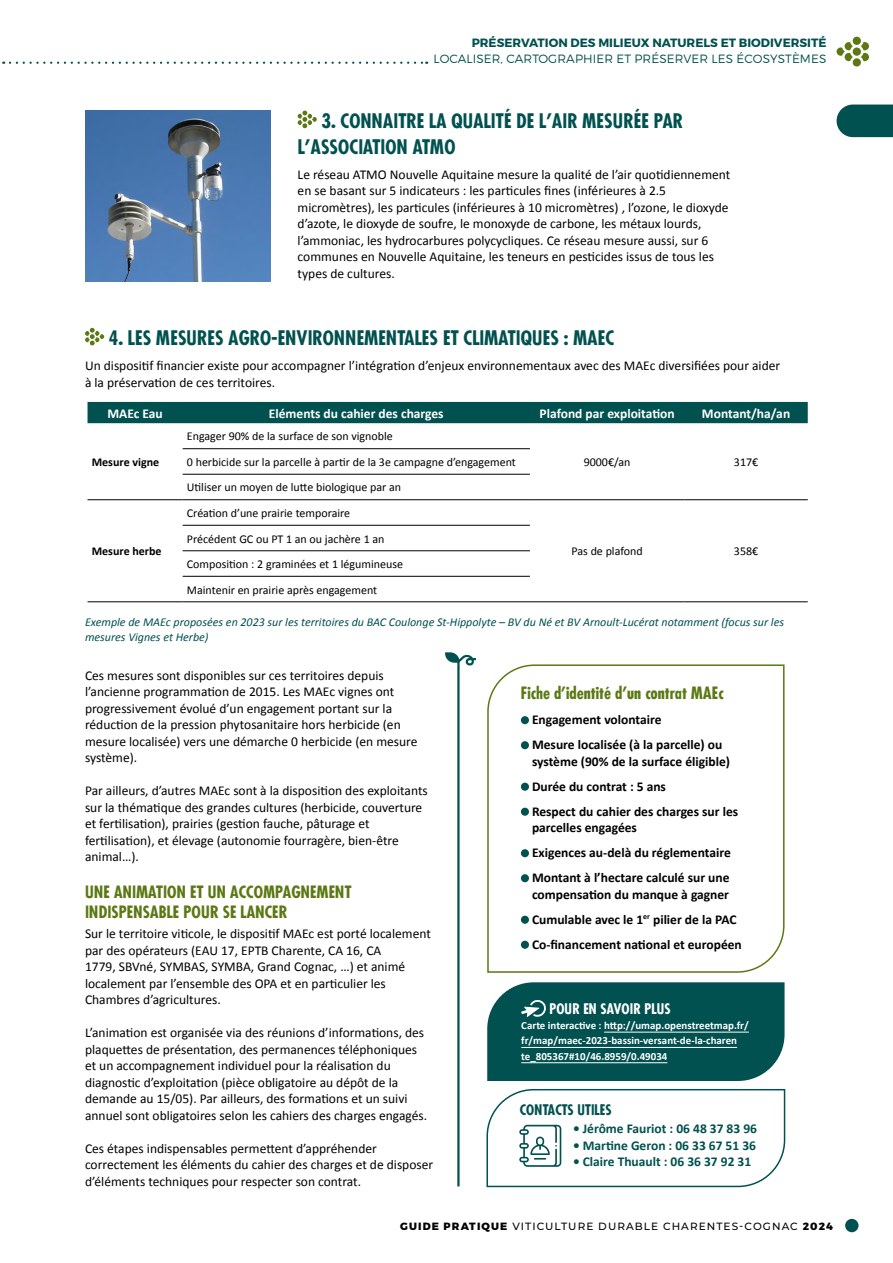
<style>
.page{position:relative;width:893px;height:1263px;background:#fff}
.page>*{position:absolute;margin:0;border:0;box-sizing:border-box;transform-origin:0 0}
.t1{font:700 condensed 19.5px/25.5px "Futura";color:#00514f}
.t2{font:700 condensed 16.5px/19.8px "Futura";color:#5b7813}
.t3{font:700 condensed 14.25px "Futura";color:#fff}
.t4{font:700 condensed 14.25px "Futura";color:#00514f}
.t5{font:13.5px/16.5px "Calibri";color:#000}
.t6{font:700 13.5px/25px "Calibri";color:#000}
.t7{font:700 13.5px "Calibri";color:#00514f}
.t8{font:700 13.5px "Calibri";color:#fff}
.t9{font:12px/25.5px "Calibri";color:#000}
.t10{font:italic 12px/14.4px "Calibri";color:#00514f}
.t11{font:300 12px "Montserrat";letter-spacing:.01em;color:#00514f}
.t12{font:700 12px "Montserrat";color:#00514f}
.t13{font:700 12px "Calibri";color:#000}
.t14{font:700 10.95px/15.3px "Calibri";color:#fff}
.t15{font:500 10.5px "Montserrat";letter-spacing:.1em;color:#000}
.s1{font-weight:800}
</style>
<div class="page">
<div style="left:845px;top:1219px;width:13px;height:13px;background:#00514f;border-radius:50%"></div>
<svg style="left:836px;top:104px;width:57px;height:34px;background:#1c6462"></svg>
<div style="left:852px;top:36px;width:9px;height:9px;background:#5b7813;border-radius:4px"></div>
<svg style="left:837px;top:42px;width:32px;height:25px"></svg>
<svg style="left:10px;top:62px;width:417px;height:2px"></svg>
<hr style="left:457px;top:668px;width:3px;height:518px;background:#00514f">
<svg style="left:445px;top:652px;width:31px;height:16px"></svg>
<svg style="left:298px;top:110px;width:19px;height:19px"></svg>
<img style="left:85px;top:111px;width:185px;height:170px">
<svg style="left:85px;top:328px;width:19px;height:18px"></svg>
<div style="left:88px;top:402px;width:720px;height:21px;background:#00514f"></div>
<hr style="left:183px;top:448px;width:347px;height:1px;background:#000">
<hr style="left:183px;top:474px;width:347px;height:1px;background:#000">
<hr style="left:88px;top:499px;width:95px;height:1px;background:#000">
<hr style="left:183px;top:499px;width:347px;height:1px;background:#000">
<hr style="left:530px;top:499px;width:154px;height:1px;background:#000">
<hr style="left:684px;top:499px;width:124px;height:1px;background:#000">
<hr style="left:183px;top:525px;width:347px;height:1px;background:#000">
<hr style="left:183px;top:550px;width:347px;height:1px;background:#000">
<hr style="left:183px;top:576px;width:347px;height:1px;background:#000">
<hr style="left:88px;top:601px;width:95px;height:1px;background:#000">
<hr style="left:183px;top:601px;width:347px;height:1px;background:#000">
<hr style="left:530px;top:601px;width:154px;height:1px;background:#000">
<hr style="left:684px;top:601px;width:124px;height:1px;background:#000">
<svg style="left:487px;top:664px;width:298px;height:309px"></svg>
<svg style="left:487px;top:982px;width:297px;height:99px;background:#0e5b59"></svg>
<svg style="left:486px;top:1088px;width:300px;height:100px"></svg>
<p class="t12" style="left:472px;top:35px;width:356px">PRÉSERVATION DES MILIEUX NATURELS ET BIODIVERSITÉ</p>
<p class="t11" style="left:433px;top:52px;width:395px">LOCALISER, CARTOGRAPHIER ET PRÉSERVER LES ÉCOSYSTÈMES</p>
<h1 class="t1" style="left:298px;top:108px;width:387px;text-indent:24px">3. CONNAITRE LA QUALITÉ DE L’AIR MESURÉE PAR<br>L’ASSOCIATION ATMO</h1>
<p class="t5" style="left:298px;top:165px;width:434px">Le réseau ATMO Nouvelle Aquitaine mesure la qualité de l’air quotidiennement en se basant sur 5 indicateurs : les particules fines (inférieures à 2.5 micromètres), les particules (inférieures à 10 micromètres) , l’ozone, le dioxyde d’azote, le dioxyde de soufre, le monoxyde de carbone, les métaux lourds, l’ammoniac, les hydrocarbures polycycliques. Ce réseau mesure aussi, sur 6 communes en Nouvelle Aquitaine, les teneurs en pesticides issus de tous les types de cultures.</p>
<h1 class="t1" style="left:109px;top:325px;width:507px">4. LES MESURES AGRO-ENVIRONNEMENTALES ET CLIMATIQUES : MAEC</h1>
<p class="t5" style="left:85px;top:357px;width:697px">Un dispositif financier existe pour accompagner l’intégration d’enjeux environnementaux avec des MAEc diversifiées pour aider à la préservation de ces territoires.</p>
<p class="t8" style="left:107px;top:404px;width:57px">MAEc Eau</p>
<p class="t8" style="left:269px;top:404px;width:176px">Eléments du cahier des charges</p>
<p class="t8" style="left:540px;top:404px;width:137px">Plafond par exploitation</p>
<p class="t8" style="left:702px;top:404px;width:90px">Montant/ha/an</p>
<p class="t13" style="left:92px;top:453px;width:69px">Mesure vigne</p>
<p class="t9" style="left:187px;top:423px;width:330px">Engager 90% de la surface de son vignoble<br>0 herbicide sur la parcelle à partir de la 3e campagne d’engagement</p>
<p class="t9" style="left:584px;top:449px;width:48px">9000€/an</p>
<p class="t9" style="left:734px;top:449px;width:26px">317€</p>
<p class="t9" style="left:187px;top:474px;width:216px">Utiliser un moyen de lutte biologique par an</p>
<p class="t9" style="left:187px;top:500px;width:165px">Création d’une prairie temporaire</p>
<p class="t9" style="left:187px;top:525px;width:218px">Précédent GC ou PT 1 an ou jachère 1 an<br>Composition : 2 graminées et 1 légumineuse<br>Maintenir en prairie après engagement</p>
<p class="t10" style="left:85px;top:615px;width:701px">Exemple de MAEc proposées en 2023 sur les territoires du BAC Coulonge St-Hippolyte – BV du Né et BV Arnoult-Lucérat notamment (focus sur les mesures Vignes et Herbe)</p>
<p class="t5" style="left:85px;top:666px;width:334px">Ces mesures sont disponibles sur ces territoires depuis l’ancienne programmation de 2015. Les MAEc vignes ont progressivement évolué d’un engagement portant sur la réduction de la pression phytosanitaire hors herbicide (en mesure localisée) vers une démarche 0 herbicide (en mesure système).</p>
<p class="t5" style="left:85px;top:782px;width:344px">Par ailleurs, d’autres MAEc sont à la disposition des exploitants sur la thématique des grandes cultures (herbicide, couverture et fertilisation), prairies (gestion fauche, pâturage et fertilisation), et élevage (autonomie fourragère, bien-être animal…).</p>
<p class="t2" style="left:85px;top:881px;width:268px">UNE ANIMATION ET UN ACCOMPAGNEMENT<br>INDISPENSABLE POUR SE LANCER</p>
<p class="t5" style="left:85px;top:925px;width:347px">Sur le territoire viticole, le dispositif MAEc est porté localement par des opérateurs (EAU 17, EPTB Charente, CA 16, CA<br>1779, SBVné, SYMBAS, SYMBA, Grand Cognac, …) et animé localement par l’ensemble des OPA et en particulier les Chambres d’agricultures.</p>
<p class="t5" style="left:85px;top:1024px;width:344px">L’animation est organisée via des réunions d’informations, des plaquettes de présentation, des permanences téléphoniques et un accompagnement individuel pour la réalisation du diagnostic d’exploitation (pièce obligatoire au dépôt de la demande au 15/05). Par ailleurs, des formations et un suivi annuel sont obligatoires selon les cahiers des charges engagés.</p>
<p class="t5" style="left:85px;top:1139px;width:350px">Ces étapes indispensables permettent d’appréhender correctement les éléments du cahier des charges et de disposer d’éléments techniques pour respecter son contrat.</p>
<p class="t9" style="left:572px;top:538px;width:73px">Pas de plafond</p>
<p class="t9" style="left:734px;top:538px;width:26px">358€</p>
<p class="t13" style="left:92px;top:543px;width:71px">Mesure herbe</p>
<p class="t2" style="left:521px;top:683px;width:204px">Fiche d’identité d’un contrat MAEc</p>
<p class="t6" style="left:532px;top:707px;width:192px">Engagement volontaire<br>Mesure localisée (à la parcelle) ou</p>
<p class="t6" style="left:532px;top:748px;width:208px">système (90% de la surface éligible)<br>Durée du contrat : 5 ans<br>Respect du cahier des charges sur les</p>
<p class="t6" style="left:532px;top:815px;width:200px">parcelles engagées<br>Exigences au-delà du réglementaire<br>Montant à l’hectare calculé sur une</p>
<p class="t6" style="left:532px;top:881px;width:211px">compensation du manque à gagner<br>Cumulable avec le 1<sup>er</sup> pilier de la PAC<br>Co-financement national et européen</p>
<p class="t3" style="left:549px;top:999px;width:123px">POUR EN SAVOIR PLUS</p>
<p class="t14" style="left:521px;top:1017px;width:229px">Carte interactive : http://umap.openstreetmap.fr/ fr/map/maec-2023-bassin-versant-de-la-charen te_805367#10/46.8959/0.49034</p>
<p class="t4" style="left:520px;top:1100px;width:93px">CONTACTS UTILES</p>
<p class="t7" style="left:573px;top:1119px;width:186px">• Jérôme Fauriot : 06 48 37 83 96</p>
<p class="t7" style="left:573px;top:1135px;width:185px">• Martine Geron : 06 33 67 51 36</p>
<p class="t7" style="left:573px;top:1152px;width:180px">• Claire Thuault : 06 36 37 92 31</p>
<p class="t15" style="left:400px;top:1219px;width:434px"><span class="s1">GUIDE PRATIQUE</span> VITICULTURE DURABLE CHARENTES-COGNAC <span class="s1">2024</span></p>
</div>
